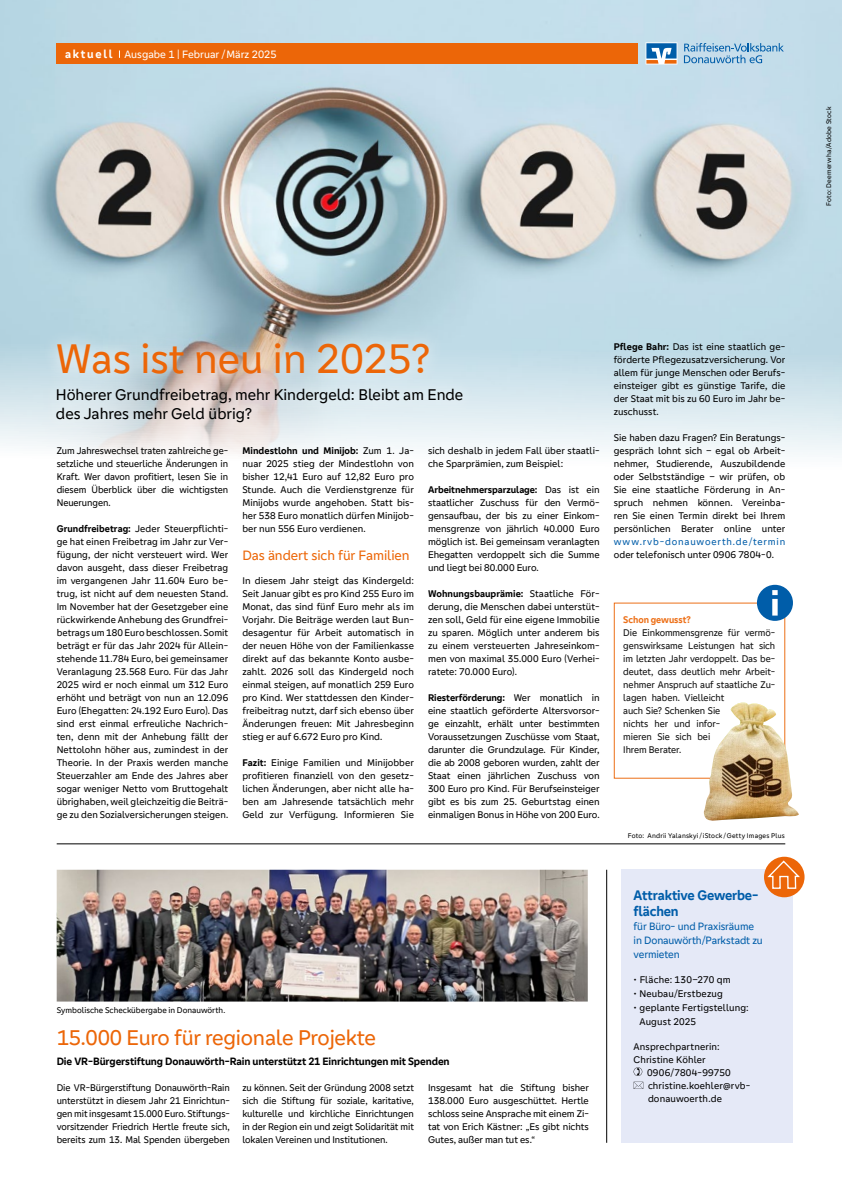
<style>
.page{position:relative;width:842px;height:1191px;background:#fff}
.page>*{position:absolute;margin:0;border:0;box-sizing:border-box;transform-origin:0 0}
.t1{font:42.6px "Genos GFG";color:#ec6608}
.t2{font:22px "Genos GFG";letter-spacing:-.01em;color:#ec6608}
.t3{font:16px/19px "Genos GFG";color:#000}
.t4{font:700 14.3px/15.4px "Genos GFG";letter-spacing:-.015em;color:#005da9}
.t5{font:14px "Genos GFG";letter-spacing:-.01em;color:#ec6608}
.t6{font:700 11px "Genos GFG";letter-spacing:-.01em;color:#000}
.t7{font:11px/14px "Genos GFG";letter-spacing:-.01em;color:#005da9}
.t8{font:11px "Genos GFG";color:#fff}
.t9{font:10px/13px "Genos GFG";color:#000;text-align:justify}
.t10{font:10px "Genos GFG";letter-spacing:.08em;color:#005da9}
.t11{font:700 10px "Genos GFG";letter-spacing:-.005em;color:#ec6608}
.t12{font:8.5px "Genos GFG";color:#000}
.t13{font:7px "Genos GFG";letter-spacing:.025em;color:#000}
.s1{font-weight:700;font-size:12px}
.s2{font-weight:700}
</style>
<div class="page">
<img style="left:0;top:0;width:842px;height:455px">
<hr style="left:57px;top:843px;width:728px;height:1px;background:#000">
<div style="left:57px;top:43px;width:581px;height:20px;background:#ec6608"></div>
<svg style="left:42px;top:328px;width:435px;height:109px;background:#d0dade"></svg>
<div style="left:621px;top:869px;width:171px;height:273px;background:#e5e9f7"></div>
<div style="left:764px;top:856px;width:40px;height:41px;background:#ec6608;border-radius:50%"></div>
<svg style="left:767px;top:859px;width:35px;height:30px"></svg>
<svg style="left:634px;top:1067px;width:9px;height:22px"></svg>
<img style="left:57px;top:869px;width:531px;height:132px">
<div style="left:757px;top:585px;width:36px;height:36px;background:#005da9;border-radius:50%"></div>
<svg style="left:772px;top:590px;width:6px;height:25px"></svg>
<img style="left:703px;top:701px;width:96px;height:119px">
<hr style="left:606px;top:869px;width:1px;height:273px;background:#000">
<svg style="left:645px;top:42px;width:33px;height:23px"></svg>
<svg style="left:684px;top:43px;width:100px;height:20px;background:#96bedb"></svg>
<p class="t8" style="left:65px;top:48px;width:213px"><span class="s1">aktuell</span> Ausgabe 1 | Februar / März 2025</p>
<p class="t13" style="left:825px;top:206px;width:101px;rotate:-90deg">Foto: Deemerwha/Adobe Stock</p>
<h1 class="t1" style="left:56px;top:334px;width:375px">Was ist neu in 2025?</h1>
<h3 class="t3" style="left:56px;top:385px;width:409px">Höherer Grundfreibetrag, mehr Kindergeld: Bleibt am Ende des Jahres mehr Geld übrig?</h3>
<p class="t9" style="left:428px;top:444px;width:173px">sich deshalb in jedem Fall über staatli&shy;che Sparprämien, zum Beispiel:</p>
<p class="t9" style="left:428px;top:483px;width:173px"><span class="s2">Arbeitnehmersparzulage:</span> Das ist ein staatlicher Zuschuss für den Vermö&shy;gensaufbau, der bis zu einer Einkom&shy;mensgrenze von jährlich 40.000 Euro möglich ist. Bei gemeinsam veranlagten Ehegatten verdoppelt sich die Summe und liegt bei 80.000 Euro.</p>
<p class="t9" style="left:428px;top:587px;width:173px"><span class="s2">Wohnungsbauprämie:</span> Staatliche För&shy;derung, die Menschen dabei unterstüt&shy;zen soll, Geld für eine eigene Immobilie zu sparen. Möglich unter anderem bis zu einem versteuerten Jahreseinkom&shy;men von maximal 35.000 Euro (Verhei&shy;ratete: 70.000 Euro).</p>
<p class="t9" style="left:428px;top:691px;width:173px"><span class="s2">Riesterförderung:</span> Wer monatlich in eine staatlich geförderte Altersvorsor&shy;ge einzahlt, erhält unter bestimmten Voraussetzungen Zuschüsse vom Staat, darunter die Grundzulage. Für Kinder, die ab 2008 geboren wurden, zahlt der Staat einen jährlichen Zuschuss von 300 Euro pro Kind. Für Berufseinsteiger gibt es bis zum 25. Geburtstag einen einmaligen Bonus in Höhe von 200 Euro.</p>
<p class="t9" style="left:242px;top:444px;width:173px"><span class="s2">Mindestlohn und Minijob:</span> Zum 1. Ja&shy;nuar 2025 stieg der Mindestlohn von bisher 12,41 Euro auf 12,82 Euro pro Stunde. Auch die Verdienstgrenze für Minijobs wurde angehoben. Statt bis&shy;her 538 Euro monatlich dürfen Minijob&shy;ber nun 556 Euro verdienen.</p>
<h3 class="t5" style="left:242px;top:547px;width:169px">Das ändert sich für Familien</h3>
<p class="t9" style="left:242px;top:574px;width:173px">In diesem Jahr steigt das Kindergeld:<br>Seit Januar gibt es pro Kind 255 Euro im Monat, das sind fünf Euro mehr als im Vorjahr. Die Beiträge werden laut Bun&shy;desagentur für Arbeit automatisch in der neuen Höhe von der Familienkasse direkt auf das bekannte Konto ausbe&shy;zahlt. 2026 soll das Kindergeld noch einmal steigen, auf monatlich 259 Euro pro Kind. Wer stattdessen den Kinder&shy;freibeitrag nutzt, darf sich ebenso über Änderungen freuen: Mit Jahresbeginn stieg er auf 6.672 Euro pro Kind.</p>
<p class="t9" style="left:242px;top:756px;width:173px"><span class="s2">Fazit:</span> Einige Familien und Minijobber profitieren finanziell von den gesetz&shy;lichen Änderungen, aber nicht alle ha&shy;ben am Jahresende tatsächlich mehr Geld zur Verfügung. Informieren Sie</p>
<p class="t9" style="left:57px;top:444px;width:173px">Zum Jahreswechsel traten zahlreiche ge&shy;setzliche und steuerliche Änderungen in Kraft. Wer davon profitiert, lesen Sie in diesem Überblick über die wichtigsten Neuerungen.</p>
<p class="t9" style="left:57px;top:522px;width:173px"><span class="s2">Grundfreibetrag:</span> Jeder Steuerpflichti&shy;ge hat einen Freibetrag im Jahr zur Ver&shy;fügung, der nicht versteuert wird. Wer davon ausgeht, dass dieser Freibetrag im vergangenen Jahr 11.604 Euro be&shy;trug, ist nicht auf dem neuesten Stand.<br>Im November hat der Gesetzgeber eine rückwirkende Anhebung des Grundfrei&shy;betrags um 180 Euro beschlossen. Somit beträgt er für das Jahr 2024 für Allein&shy;stehende 11.784 Euro, bei gemeinsamer Veranlagung 23.568 Euro. Für das Jahr 2025 wird er noch einmal um 312 Euro erhöht und beträgt von nun an 12.096<br>Euro (Ehegatten: 24.192 Euro Euro). Das sind erst einmal erfreuliche Nachrich&shy;ten, denn mit der Anhebung fällt der Nettolohn höher aus, zumindest in der Theorie. In der Praxis werden manche Steuerzahler am Ende des Jahres aber sogar weniger Netto vom Bruttogehalt übrighaben, weil gleichzeitig die Beiträ&shy;ge zu den Sozialversicherungen steigen.</p>
<p class="t9" style="left:614px;top:340px;width:173px"><span class="s2">Pflege Bahr:</span> Das ist eine staatlich ge&shy;förderte Pflegezusatzversicherung. Vor allem für junge Menschen oder Berufs&shy;einsteiger gibt es günstige Tarife, die der Staat mit bis zu 60 Euro im Jahr be&shy;zuschusst.</p>
<p class="t9" style="left:614px;top:431px;width:173px">Sie haben dazu Fragen? Ein Beratungs&shy;gespräch lohnt sich – egal ob Arbeit&shy;nehmer, Studierende, Auszubildende oder Selbstständige – wir prüfen, ob Sie eine staatliche Förderung in An&shy;spruch nehmen können. Vereinba&shy;ren Sie einen Termin direkt bei Ihrem persönlichen Berater online unter</p>
<p class="t10" style="left:614px;top:535px;width:173px">www.rvb-donauwoerth.de/termin</p>
<p class="t9" style="left:614px;top:548px;width:162px">oder telefonisch unter 0906 7804-0.</p>
<p class="t11" style="left:623px;top:613px;width:69px">Schon gewusst?</p>
<p class="t9" style="left:623px;top:626px;width:154px;text-align:left">Die Einkommensgrenze für vermö&shy;genswirksame Leistungen hat sich im letzten Jahr verdoppelt. Das be&shy;deutet, dass deutlich mehr Arbeit&shy;nehmer Anspruch auf staatliche Zu&shy;lagen haben. Vielleicht<br>auch Sie? Schenken Sie<br>nichts her und infor-<br>mieren Sie sich bei<br>Ihrem Berater.</p>
<p class="t13" style="left:628px;top:832px;width:159px">Foto: Andrii Yalanskyi/iStock /Getty Images Plus</p>
<p class="t12" style="left:57px;top:1005px;width:170px">Symbolische Scheckübergabe in Donauwörth.</p>
<h2 class="t2" style="left:57px;top:1025px;width:321px">15.000 Euro für regionale Projekte</h2>
<p class="t6" style="left:57px;top:1054px;width:394px">Die VR-Bürgerstiftung Donauwörth-Rain unterstützt 21 Einrichtungen mit Spenden</p>
<p class="t9" style="left:57px;top:1081px;width:175px">Die VR-Bürgerstiftung Donauwörth-Rain unterstützt in diesem Jahr 21 Einrichtun&shy;gen mit insgesamt 15.000 Euro. Stiftungs&shy;vorsitzender Friedrich Hertle freute sich, bereits zum 13. Mal Spenden übergeben</p>
<p class="t9" style="left:242px;top:1081px;width:173px">zu können. Seit der Gründung 2008 setzt sich die Stiftung für soziale, karitative, kulturelle und kirchliche Einrichtungen in der Region ein und zeigt Solidarität mit lokalen Vereinen und Institutionen.</p>
<p class="t9" style="left:428px;top:1081px;width:162px">Insgesamt hat die Stiftung bisher 138.000 Euro ausgeschüttet. Hertle schloss seine Ansprache mit einem Zi&shy;tat von Erich Kästner: „Es gibt nichts Gutes, außer man tut es.“</p>
<h3 class="t4" style="left:634px;top:887px;width:126px">Attraktive Gewerbe&shy;flächen</h3>
<p class="t7" style="left:634px;top:919px;width:131px">für Büro- und Praxisräume in Donauwörth/Parkstadt zu vermieten</p>
<p class="t9" style="left:634px;top:972px;width:99px">• Fläche: 130–270 qm</p>
<p class="t9" style="left:634px;top:986px;width:91px">• Neubau/Erstbezug</p>
<p class="t9" style="left:639px;top:1000px;width:111px;line-height:14px;text-indent:-6px">• geplante Fertigstellung:<br>August 2025</p>
<p class="t9" style="left:634px;top:1040px;width:87px">Ansprechpartnerin:<br>Christine Köhler</p>
<p class="t9" style="left:647px;top:1066px;width:105px;text-align:left">0906/7804-99750 christine.koehler@rvb&shy;donauwoerth.de</p>
</div>
